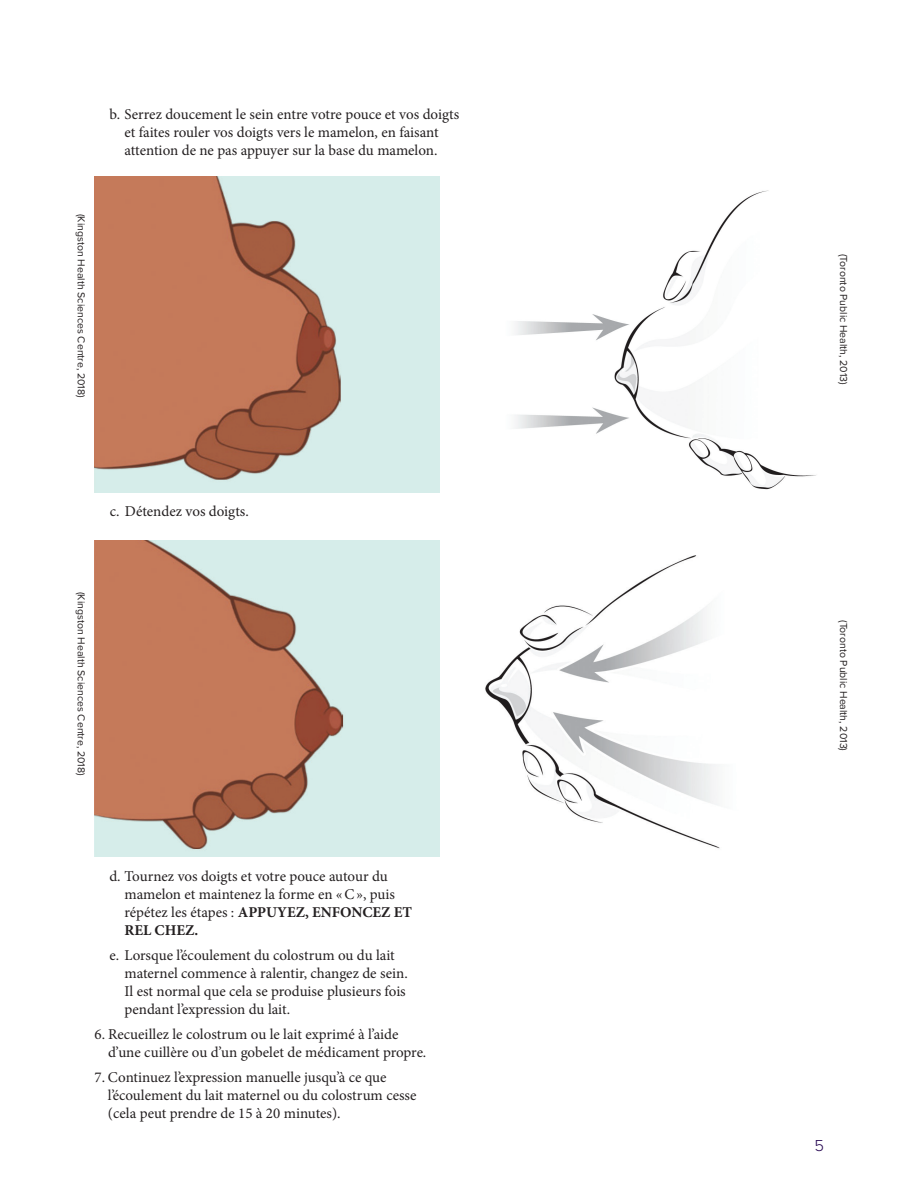
<style>
.page{position:relative;width:918px;height:1188px;background:#fff}
.page>*{position:absolute;margin:0;border:0;box-sizing:border-box;transform-origin:0 0}
.t1{font:300 16.5px "Proxima Nova";color:#280953}
.t2{font:15px/18px "Minion Pro";color:#231f20}
.t3{font:10.5px "Proxima Nova";color:#231f20}
.s1{font-weight:700}
</style>
<div class="page">
<img style="left:95px;top:176px;width:344px;height:316px">
<img style="left:95px;top:540px;width:344px;height:316px">
<img style="left:514px;top:190px;width:302px;height:300px">
<img style="left:485px;top:555px;width:235px;height:294px">
<p class="t3" style="left:87px;top:214px;width:185px;rotate:90deg">(Kingston Health Sciences Centre, 2018)</p>
<p class="t2" style="left:110px;top:105px;width:351px;text-align:center">b. Serrez doucement le sein entre votre pouce et vos doigts et faites rouler vos doigts vers le mamelon, en faisant attention de ne pas appuyer sur la base du mamelon.</p>
<p class="t2" style="left:110px;top:502px;width:139px">c. Détendez vos doigts.</p>
<p class="t3" style="left:87px;top:592px;width:185px;rotate:90deg">(Kingston Health Sciences Centre, 2018)</p>
<p class="t2" style="left:124px;top:868px;width:289px;text-indent:-15px">d. Tournez vos doigts et votre pouce autour du mamelon et maintenez la forme en «C», puis répétez les étapes : <span class="s1">APPUYEZ, ENFONCEZ ET REL CHEZ.</span></p>
<p class="t2" style="left:124px;top:946px;width:283px;text-indent:-15px">e. Lorsque l’écoulement du colostrum ou du lait maternel commence à ralentir, changez de sein.<br>Il est normal que cela se produise plusieurs fois pendant l’expression du lait.</p>
<p class="t2" style="left:108px;top:1025px;width:318px;text-indent:-14px">6. Recueillez le colostrum ou le lait exprimé à l’aide d’une cuillère ou d’un gobelet de médicament propre.</p>
<p class="t2" style="left:108px;top:1068px;width:310px;text-indent:-13px">7. Continuez l’expression manuelle jusqu’à ce que l’écoulement du lait maternel ou du colostrum cesse (cela peut prendre de 15 à 20 minutes).</p>
<p class="t3" style="left:849px;top:254px;width:133px;rotate:90deg">(Toronto Public Health, 2013)</p>
<p class="t3" style="left:849px;top:620px;width:133px;rotate:90deg">(Toronto Public Health, 2013)</p>
<p class="t1" style="left:814px;top:1137px;width:11px">5</p>
</div>
